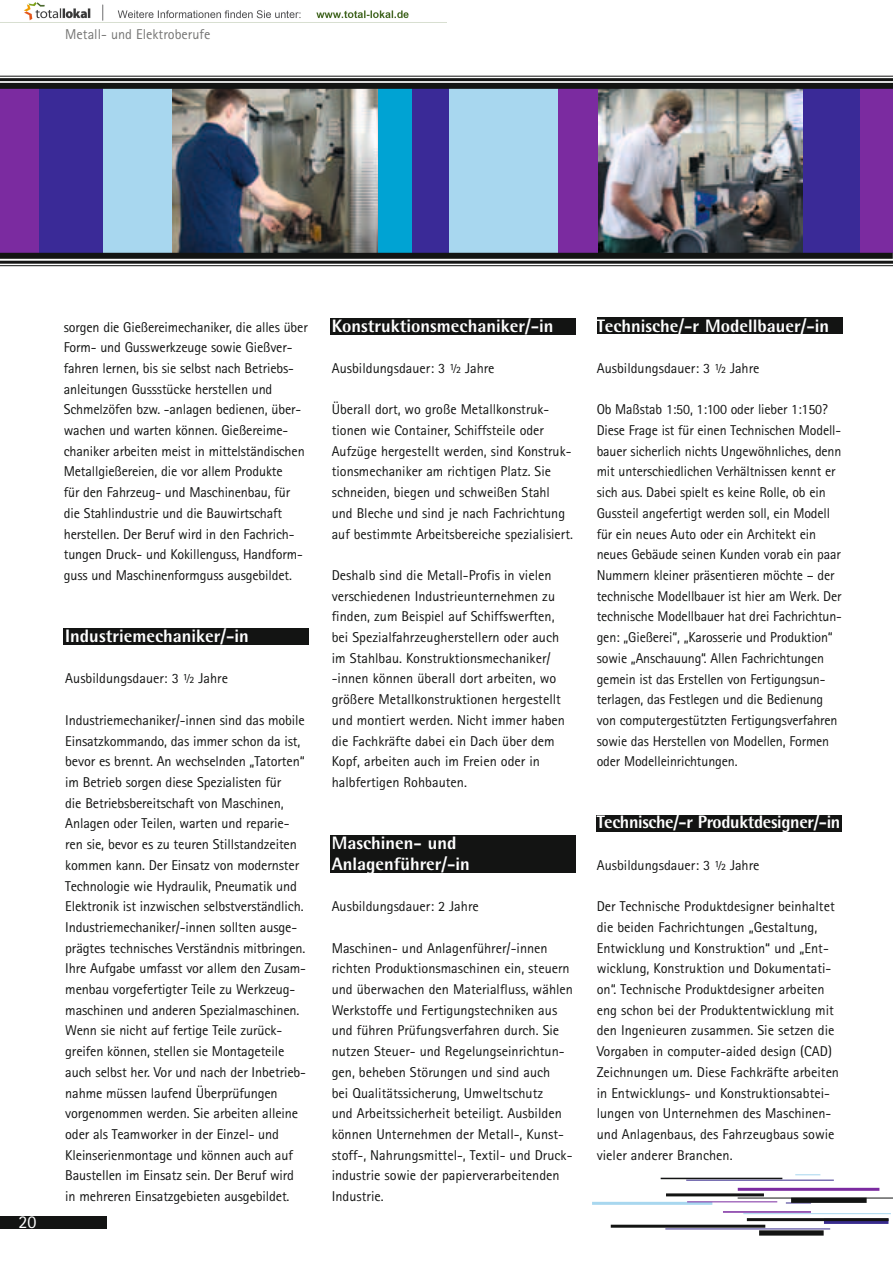
<style>
.page{position:relative;width:893px;height:1263px;background:#fff}
.page>*{position:absolute;margin:0;border:0;box-sizing:border-box;transform-origin:0 0}
.t1{font:800 18px/20.7px "Rotis Semi Sans";color:#fff}
.t2{font:800 18px "Rotis Semi Sans";letter-spacing:-.02em;color:#fff}
.t3{font:18px "Rotis Sans Serif";color:#fff}
.t4{font:14.25px/20.7px "Rotis Sans Serif";letter-spacing:-.01em;color:#131413}
.t5{font:14.25px "Rotis Sans Serif";color:#757574}
</style>
<div class="page">
<div style="left:0;top:1216px;width:106px;height:13px;background:#131413"></div>
<div style="left:800px;top:87px;width:93px;height:166px;background:#3a2a97"></div>
<div style="left:860px;top:87px;width:33px;height:166px;background:#7b2ba0"></div>
<div style="left:597px;top:317px;width:245px;height:17px;background:#131413"></div>
<div style="left:824px;top:1219px;width:64px;height:5px;background:#352985"></div>
<hr style="left:686px;top:1180px;width:148px;height:1px;background:#382b8d">
<hr style="left:738px;top:1188px;width:141px;height:3px;background:#7b2ba0">
<hr style="left:592px;top:1202px;width:120px;height:3px;background:#a8d7ef">
<hr style="left:661px;top:1178px;width:121px;height:1px;background:#131413">
<hr style="left:665px;top:1229px;width:165px;height:1px;background:#382b8d">
<hr style="left:743px;top:1213px;width:148px;height:1px;background:#a8d7ef">
<hr style="left:747px;top:1218px;width:141px;height:3px;background:#131413">
<hr style="left:611px;top:1225px;width:154px;height:3px;background:#131413">
<hr style="left:666px;top:1193px;width:98px;height:3px;background:#131413">
<hr style="left:738px;top:1198px;width:155px;height:1px;background:#131413">
<hr style="left:723px;top:1211px;width:88px;height:2px;background:#7b2ba0">
<hr style="left:687px;top:1201px;width:90px;height:1px;background:#7b2ba0">
<svg style="left:795px;top:1174px;width:25px;height:1px"></svg>
<svg style="left:786px;top:1203px;width:25px;height:1px"></svg>
<div style="left:759px;top:1230px;width:65px;height:5px;background:#131413"></div>
<div style="left:791px;top:1197px;width:76px;height:6px;background:#131413"></div>
<div style="left:37px;top:87px;width:134px;height:166px;background:#3a2a97"></div>
<img style="left:598px;top:89px;width:204px;height:164px">
<img style="left:171px;top:89px;width:207px;height:164px">
<div style="left:378px;top:87px;width:39px;height:166px;background:#00a3d3"></div>
<div style="left:412px;top:87px;width:45px;height:166px;background:#3a2a97"></div>
<div style="left:449px;top:87px;width:122px;height:166px;background:#a8d7ef"></div>
<div style="left:559px;top:87px;width:39px;height:166px;background:#7b2ba0"></div>
<div style="left:0;top:87px;width:38px;height:166px;background:#7b2ba0"></div>
<div style="left:103px;top:88px;width:68px;height:166px;background:#a8d7ef"></div>
<hr style="left:0;top:78px;width:893px;height:3px;background:#131413">
<hr style="left:0;top:76px;width:893px;height:1px;background:#131413">
<hr style="left:0;top:265px;width:893px;height:1px;background:#131413">
<hr style="left:0;top:261px;width:893px;height:3px;background:#131413">
<div style="left:0;top:83px;width:893px;height:6px;background:#131413"></div>
<div style="left:0;top:253px;width:893px;height:6px;background:#131413"></div>
<div style="left:330px;top:835px;width:245px;height:37px;background:#131413"></div>
<div style="left:64px;top:628px;width:245px;height:16px;background:#131413"></div>
<div style="left:330px;top:318px;width:245px;height:16px;background:#131413"></div>
<div style="left:597px;top:815px;width:245px;height:17px;background:#131413"></div>
<img style="left:0;top:2px;width:446px;height:21px">
<p class="t5" style="left:65px;top:26px;width:147px">Metall- und Elektroberufe</p>
<p class="t3" style="left:19px;top:1211px;width:19px">20</p>
<p class="t4" style="left:64px;top:316px;width:246px">sorgen die Gießereimechaniker, die alles über Form- und Gusswerkzeuge sowie Gießver&shy;fahren lernen, bis sie selbst nach Betriebs&shy;anleitungen Gussstücke herstellen und Schmelzöfen bzw. -anlagen bedienen, über&shy;wachen und warten können. Gießereime&shy;chaniker arbeiten meist in mittelständischen Metallgießereien, die vor allem Produkte<br>für den Fahrzeug- und Maschinenbau, für die Stahlindustrie und die Bauwirtschaft herstellen. Der Beruf wird in den Fachrich&shy;tungen Druck- und Kokillenguss, Handform&shy;guss und Maschinenformguss ausgebildet.</p>
<p class="t1" style="left:65px;top:625px;width:185px">Industriemechaniker/-in</p>
<p class="t4" style="left:65px;top:668px;width:164px">Ausbildungsdauer: 3 ½ Jahre</p>
<p class="t4" style="left:65px;top:709px;width:242px">Industriemechaniker/-innen sind das mobile Einsatzkommando, das immer schon da ist, bevor es brennt. An wechselnden „Tatorten“ im Betrieb sorgen diese Spezialisten für<br>die Betriebsbereitschaft von Maschinen, Anlagen oder Teilen, warten und reparie&shy;ren sie, bevor es zu teuren Stillstandzeiten kommen kann. Der Einsatz von modernster Technologie wie Hydraulik, Pneumatik und Elektronik ist inzwischen selbstverständlich.<br>Industriemechaniker/-innen sollten ausge&shy;prägtes technisches Verständnis mitbringen.<br>Ihre Aufgabe umfasst vor allem den Zusam&shy;menbau vorgefertigter Teile zu Werkzeug&shy;maschinen und anderen Spezialmaschinen.<br>Wenn sie nicht auf fertige Teile zurück&shy;greifen können, stellen sie Montageteile auch selbst her. Vor und nach der Inbetrieb&shy;nahme müssen laufend Überprüfungen vorgenommen werden. Sie arbeiten alleine oder als Teamworker in der Einzel- und Kleinserienmontage und können auch auf Baustellen im Einsatz sein. Der Beruf wird in mehreren Einsatzgebieten ausgebildet.</p>
<p class="t1" style="left:332px;top:315px;width:223px">Konstruktionsmechaniker/-in</p>
<p class="t4" style="left:332px;top:358px;width:164px">Ausbildungsdauer: 3 ½ Jahre</p>
<p class="t4" style="left:332px;top:399px;width:243px">Überall dort, wo große Metallkonstruk&shy;tionen wie Container, Schiffsteile oder Aufzüge hergestellt werden, sind Konstruk&shy;tionsmechaniker am richtigen Platz. Sie schneiden, biegen und schweißen Stahl und Bleche und sind je nach Fachrichtung auf bestimmte Arbeitsbereiche spezialisiert.</p>
<p class="t4" style="left:332px;top:565px;width:235px">Deshalb sind die Metall-Profis in vielen verschiedenen Industrieunternehmen zu finden, zum Beispiel auf Schiffswerften, bei Spezialfahrzeugherstellern oder auch im Stahlbau. Konstruktionsmechaniker/ -innen können überall dort arbeiten, wo größere Metallkonstruktionen hergestellt und montiert werden. Nicht immer haben die Fachkräfte dabei ein Dach über dem Kopf, arbeiten auch im Freien oder in halbfertigen Rohbauten.</p>
<p class="t1" style="left:332px;top:832px;width:140px">Maschinen- und<br>Anlagenführer/-in</p>
<p class="t4" style="left:332px;top:896px;width:149px">Ausbildungsdauer: 2 Jahre</p>
<p class="t4" style="left:332px;top:937px;width:243px">Maschinen- und Anlagenführer/-innen richten Produktionsmaschinen ein, steuern und überwachen den Materialfluss, wählen Werkstoffe und Fertigungstechniken aus und führen Prüfungsverfahren durch. Sie nutzen Steuer- und Regelungseinrichtun&shy;gen, beheben Störungen und sind auch<br>bei Qualitätssicherung, Umweltschutz<br>und Arbeitssicherheit beteiligt. Ausbilden können Unternehmen der Metall-, Kunst&shy;stoff-, Nahrungsmittel-, Textil- und Druck&shy;industrie sowie der papierverarbeitenden Industrie.</p>
<p class="t1" style="left:597px;top:315px;width:234px">Technische/-r Modellbauer/-in</p>
<p class="t4" style="left:597px;top:358px;width:164px">Ausbildungsdauer: 3 ½ Jahre</p>
<p class="t4" style="left:597px;top:399px;width:247px">Ob Maßstab 1:50, 1:100 oder lieber 1:150?<br>Diese Frage ist für einen Technischen Modell&shy;bauer sicherlich nichts Ungewöhnliches, denn mit unterschiedlichen Verhältnissen kennt er sich aus. Dabei spielt es keine Rolle, ob ein Gussteil angefertigt werden soll, ein Modell für ein neues Auto oder ein Architekt ein neues Gebäude seinen Kunden vorab ein paar Nummern kleiner präsentieren möchte – der technische Modellbauer ist hier am Werk. Der technische Modellbauer hat drei Fachrichtun&shy;gen: „Gießerei“, „Karosserie und Produktion“ sowie „Anschauung“. Allen Fachrichtungen gemein ist das Erstellen von Fertigungsun&shy;terlagen, das Festlegen und die Bedienung von computergestützten Fertigungsverfahren sowie das Herstellen von Modellen, Formen oder Modelleinrichtungen.</p>
<p class="t2" style="left:597px;top:811px;width:245px">Technische/-r Produktdesigner/-in</p>
<p class="t4" style="left:597px;top:854px;width:164px">Ausbildungsdauer: 3 ½ Jahre</p>
<p class="t4" style="left:597px;top:896px;width:244px">Der Technische Produktdesigner beinhaltet die beiden Fachrichtungen „Gestaltung, Entwicklung und Konstruktion“ und „Ent&shy;wicklung, Konstruktion und Dokumentati&shy;on“. Technische Produktdesigner arbeiten eng schon bei der Produktentwicklung mit den Ingenieuren zusammen. Sie setzen die Vorgaben in computer-aided design (CAD)<br>Zeichnungen um. Diese Fachkräfte arbeiten in Entwicklungs- und Konstruktionsabtei&shy;lungen von Unternehmen des Maschinen&shy;und Anlagenbaus, des Fahrzeugbaus sowie vieler anderer Branchen.</p>
</div>
